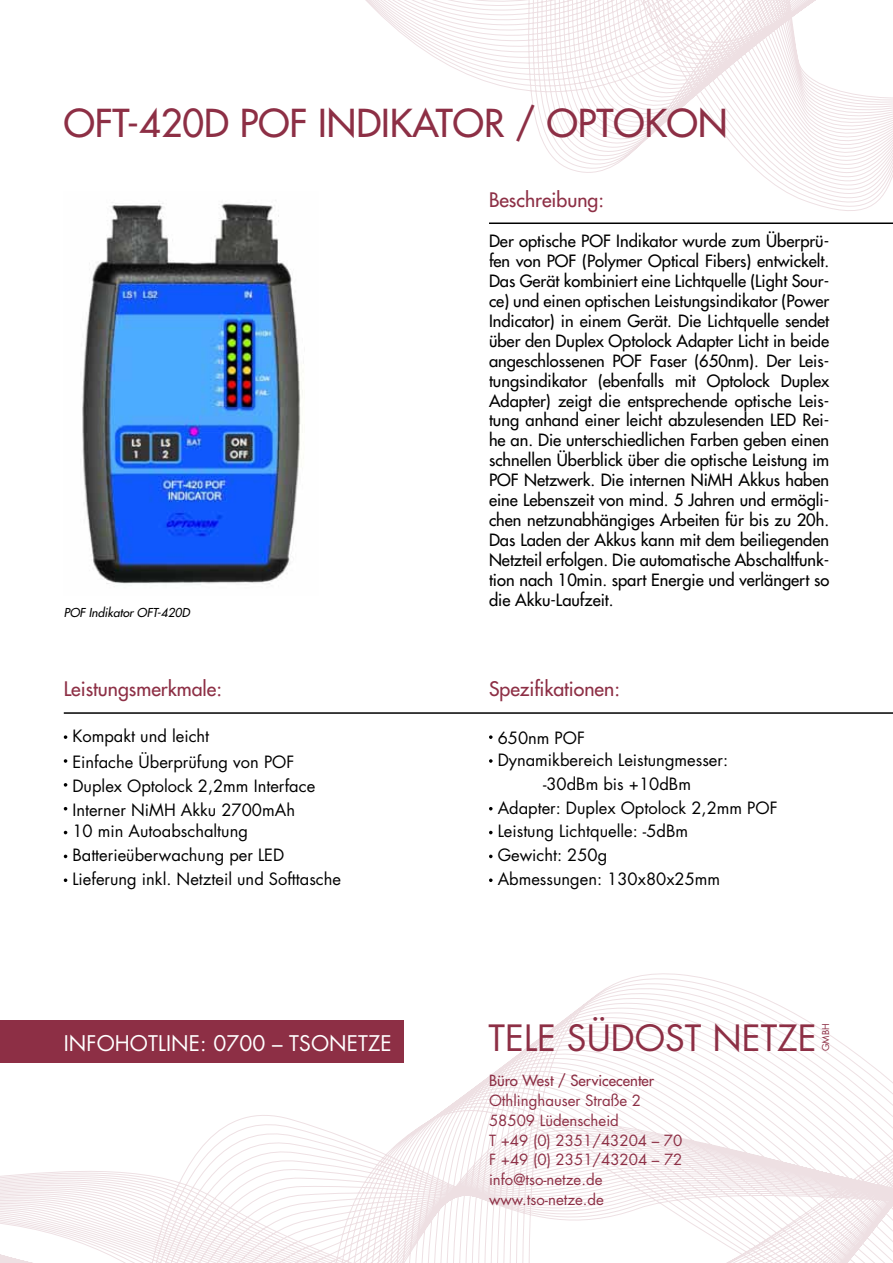
<style>
.page{position:relative;width:893px;height:1263px;background:#fff}
.page>*{position:absolute;margin:0;border:0;box-sizing:border-box;transform-origin:0 0}
.t1{font:500 37.5px "Futura Std";color:#8d2f45}
.t2{font:35.25px "Futura Std";color:#8d2f45}
.t3{font:21px "Futura Std";letter-spacing:.005em;color:#fff}
.t4{font:500 19.5px "Futura Std";color:#8d2f45}
.t5{font:500 16.5px/20px "Futura Std";color:#000;text-align:justify}
.t6{font:16.5px/23.9px "Futura Std";color:#000}
.t7{font:15px/19.8px "Futura Std";color:#8d2f45}
.t8{font:500 15px "Futura Std";color:#8d2f45}
.t9{font:italic 500 12px "Futura Std";color:#000}
.t10{font:9.3px "Futura Std";color:#8d2f45}
</style>
<div class="page">
<svg style="left:365px;top:0;width:528px;height:211px"></svg>
<svg style="left:0;top:973px;width:893px;height:290px"></svg>
<svg style="left:64px;top:735px;width:3px;height:4px"></svg>
<svg style="left:64px;top:759px;width:3px;height:4px"></svg>
<svg style="left:64px;top:783px;width:3px;height:4px"></svg>
<svg style="left:64px;top:878px;width:3px;height:4px"></svg>
<div style="left:0;top:1020px;width:404px;height:43px;background:#8d2f45"></div>
<svg style="left:489px;top:735px;width:4px;height:4px"></svg>
<svg style="left:489px;top:759px;width:4px;height:4px"></svg>
<svg style="left:489px;top:807px;width:4px;height:3px"></svg>
<svg style="left:489px;top:831px;width:4px;height:3px"></svg>
<svg style="left:489px;top:855px;width:4px;height:3px"></svg>
<svg style="left:489px;top:878px;width:4px;height:4px"></svg>
<hr style="left:489px;top:222px;width:404px;height:2px;background:#000">
<hr style="left:64px;top:712px;width:829px;height:2px;background:#000">
<img style="left:82px;top:200px;width:221px;height:385px">
<h1 class="t1" style="left:64px;top:100px;width:660px">OFT-420D POF Indi Kator / OptOKON</h1>
<p class="t9" style="left:64px;top:605px;width:127px">POF Indikator OFT-420D</p>
<p class="t4" style="left:64px;top:677px;width:160px">Leistungsmerkmale:</p>
<p class="t6" style="left:72px;top:723px;width:223px;line-height:26.1px">Kompakt und leicht<br>Einfache Überprüfung von POF</p>
<p class="t6" style="left:72px;top:774px;width:244px">Duplex Optolock 2,2mm Interface<br>Interner NiMH Akku 2700mAh</p>
<p class="t6" style="left:72px;top:819px;width:270px">10 min Autoabschaltung<br>Batterieüberwachung per LED<br>Lieferung inkl. Netzteil und Softtasche</p>
<p class="t3" style="left:64px;top:1029px;width:330px">INFOHOTLINE: 0700 – TSONETZE</p>
<p class="t4" style="left:489px;top:188px;width:117px">Beschreibung:</p>
<p class="t5" style="left:489px;top:231px;width:342px">Der optische POF Indikator wurde zum Überprü&shy;fen von POF (Polymer Optical Fibers) entwickelt.<br>Das Gerät kombiniert eine Lichtquelle (Light Sour&shy;ce) und einen optischen Leistungsindikator (Power Indicator) in einem Gerät. Die Lichtquelle sendet über den Duplex Optolock Adapter Licht in beide angeschlossenen POF Faser (650nm). Der Leis&shy;tungsindikator (ebenfalls mit Optolock Duplex Adapter) zeigt die entsprechende optische Leis&shy;tung anhand einer leicht abzulesenden LED Rei&shy;he an. Die unterschiedlichen Farben geben einen schnellen Überblick über die optische Leistung im POF Netzwerk. Die internen NiMH Akkus haben eine Lebenszeit von mind. 5 Jahren und ermögli&shy;chen netzunabhängiges Arbeiten für bis zu 20h.<br>Das Laden der Akkus kann mit dem beiliegenden Netzteil erfolgen. Die automatische Abschaltfunk&shy;tion nach 10min. spart Energie und verlängert so die Akku-Laufzeit.</p>
<p class="t4" style="left:489px;top:677px;width:132px">Spezifikationen:</p>
<p class="t6" style="left:498px;top:727px;width:232px;line-height:21.6px">650nm POF<br>Dynamikbereich Leistungmesser:</p>
<p class="t6" style="left:498px;top:772px;width:282px;text-indent:45px">-30dBm bis +10dBm<br>Adapter: Duplex Optolock 2,2mm POF<br>Leistung Lichtquelle: -5dBm<br>Gewicht: 250g<br>Abmessungen: 130x80x25mm</p>
<h2 class="t2" style="left:489px;top:1015px;width:330px">TELE SÜDOST NETZE</h2>
<p class="t10" style="left:820px;top:1051px;width:29px;rotate:-90deg">GMBH</p>
<p class="t8" style="left:489px;top:1071px;width:167px">Büro West / Servicecenter</p>
<p class="t7" style="left:489px;top:1091px;width:195px">Othlinghauser Straße 2<br>58509 Lüdenscheid<br>T +49 (0) 2351/43204 – 70<br>F +49 (0) 2351/43204 – 72 info@tso-netze.de www.tso-netze.de</p>
</div>
